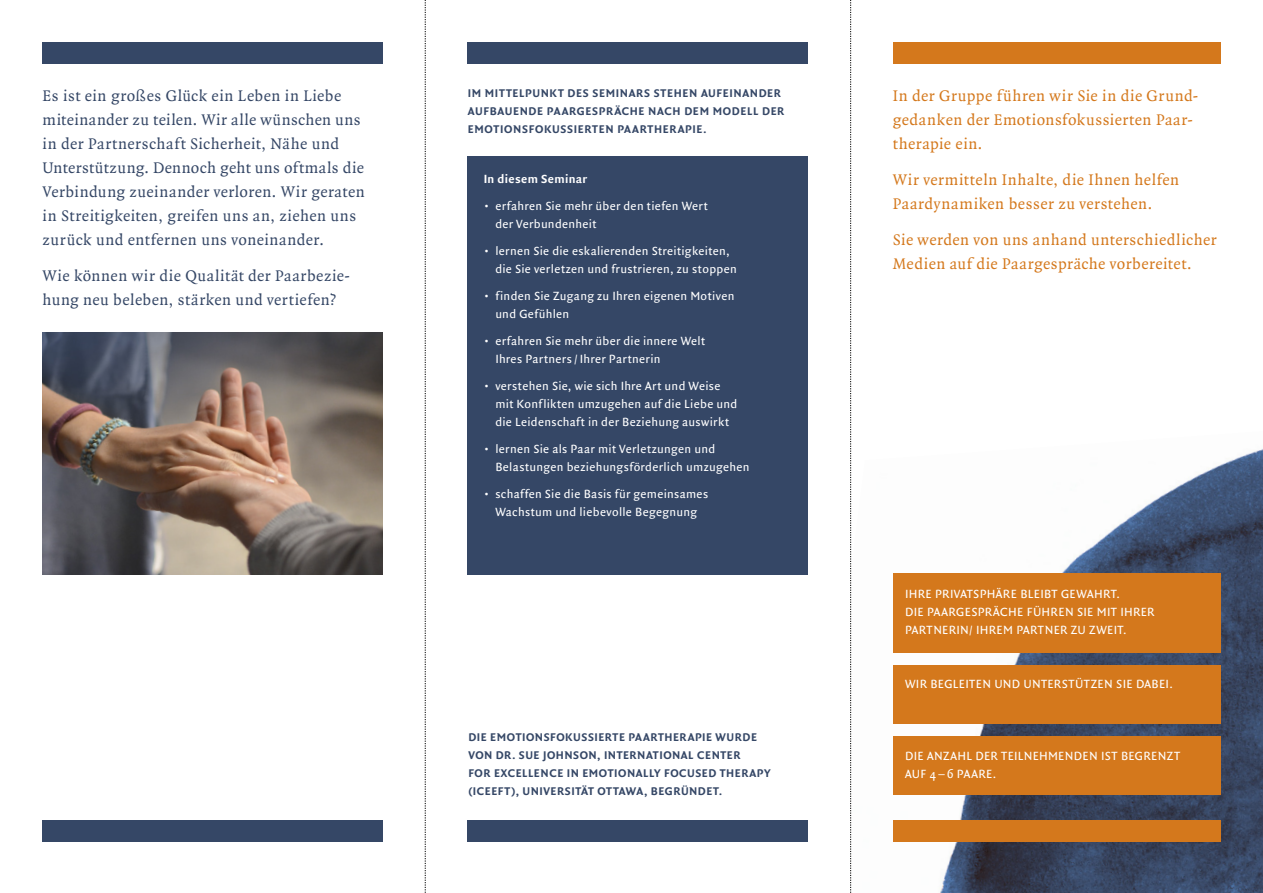
<style>
.page{position:relative;width:1263px;height:893px;background:#fff}
.page>*{position:absolute;margin:0;border:0;box-sizing:border-box;transform-origin:0 0}
.t1{font:16.5px/24px "Quadraat";letter-spacing:.03em;color:#354766}
.t2{font:16.5px/24px "Quadraat";letter-spacing:.03em;color:#d4781c}
.t3{font:12.75px/18px "Quadraat Sans";letter-spacing:.02em;color:#fff}
.t4{font:700 12.75px "Quadraat Sans";letter-spacing:.025em;color:#fff}
.t5{font:700 12px/18px "Quadraat Sans";letter-spacing:.05em;color:#354766}
</style>
<div class="page">
<img style="left:851px;top:431px;width:412px;height:462px">
<div style="left:43px;top:821px;width:340px;height:21px;background:#354766"></div>
<div style="left:43px;top:42px;width:340px;height:22px;background:#354766"></div>
<div style="left:468px;top:821px;width:340px;height:21px;background:#354766"></div>
<div style="left:893px;top:821px;width:327px;height:21px;background:#d4781c"></div>
<div style="left:468px;top:42px;width:340px;height:22px;background:#354766"></div>
<div style="left:893px;top:42px;width:327px;height:22px;background:#d4781c"></div>
<div style="left:893px;top:736px;width:327px;height:58px;background:#d4781c"></div>
<div style="left:893px;top:665px;width:327px;height:58px;background:#d4781c"></div>
<div style="left:893px;top:573px;width:327px;height:80px;background:#d4781c"></div>
<div style="left:468px;top:156px;width:340px;height:419px;background:#354766"></div>
<img style="left:43px;top:332px;width:340px;height:243px">
<svg style="left:425px;top:0;width:1px;height:893px"></svg>
<svg style="left:850px;top:0;width:1px;height:893px"></svg>
<p class="t1" style="left:43px;top:84px;width:324px">Es ist ein großes Glück ein Leben in Liebe miteinander zu teilen. Wir alle wünschen uns in der Partnerschaft Sicherheit, Nähe und Unterstützung. Dennoch geht uns oftmals die Verbindung zueinander verloren. Wir geraten in Streitigkeiten, greifen uns an, ziehen uns zurück und entfernen uns voneinander.</p>
<p class="t1" style="left:43px;top:264px;width:308px">Wie können wir die Qualität der Paarbezie&shy;hung neu beleben, stärken und vertiefen?</p>
<p class="t5" style="left:468px;top:85px;width:318px">IM MITTELPUNKT DES SEMINARS STEHEN AUFEINANDER<br>AUFBAUENDE PAARGESPRÄCHE NACH DEM MODELL DER<br>EMOTIONSFOKUSSIERTEN PAARTHERAPIE.</p>
<p class="t4" style="left:484px;top:172px;width:105px">In diesem Seminar</p>
<p class="t3" style="left:495px;top:197px;width:214px;text-indent:-12px">• erfahren Sie mehr über den tiefen Wert der Verbundenheit</p>
<p class="t3" style="left:495px;top:242px;width:243px;text-indent:-12px">• lernen Sie die eskalierenden Streitigkeiten, die Sie verletzen und frustrieren, zu stoppen</p>
<p class="t3" style="left:495px;top:287px;width:241px;text-indent:-12px">• finden Sie Zugang zu Ihren eigenen Motiven und Gefühlen</p>
<p class="t3" style="left:495px;top:332px;width:211px;text-indent:-12px">• erfahren Sie mehr über die innere Welt<br>Ihres Partners / Ihrer Partnerin</p>
<p class="t3" style="left:495px;top:377px;width:243px;text-indent:-12px">• verstehen Sie, wie sich Ihre Art und Weise mit Konflikten umzugehen auf die Liebe und die Leidenschaft in der Beziehung auswirkt</p>
<p class="t3" style="left:495px;top:440px;width:256px;text-indent:-12px">• lernen Sie als Paar mit Verletzungen und<br>Belastungen beziehungsförderlich umzugehen</p>
<p class="t3" style="left:484px;top:485px;width:226px;text-align:center">• schaffen Sie die Basis für gemeinsames<br>Wachstum und liebevolle Begegnung</p>
<p class="t5" style="left:468px;top:729px;width:304px">DIE EMOTIONSFOKUSSIERTE PAARTHERAPIE WURDE VON DR. SUE JOHNSON, INTERNATIONAL CENTER<br>FOR EXCELLENCE IN EMOTIONALLY FOCUSED THERAPY (ICEEFT), UNIVERSITÄT OTTAWA, BEGRÜNDET.</p>
<p class="t2" style="left:893px;top:84px;width:306px">In der Gruppe führen wir Sie in die Grund&shy;gedanken der Emotionsfokussierten Paar-- therapie ein.</p>
<p class="t2" style="left:893px;top:168px;width:288px">Wir vermitteln Inhalte, die Ihnen helfen<br>Paardynamiken besser zu verstehen.</p>
<p class="t2" style="left:893px;top:228px;width:325px">Sie werden von uns anhand unterschiedlicher<br>Medien auf die Paargespräche vorbereitet.</p>
<p class="t3" style="left:905px;top:586px;width:251px">IHRE PRIVATSPHÄRE BLEIBT GEWAHRT.<br>DIE PAARGESPRÄCHE FÜHREN SIE MIT IHRER<br>PARTNERIN/ IHREM PARTNER ZU ZWEIT.</p>
<p class="t3" style="left:905px;top:676px;width:269px">WIR BEGLEITEN UND UNTERSTÜTZEN SIE DABEI.</p>
<p class="t3" style="left:905px;top:748px;width:276px">DIE ANZAHL DER TEILNEHMENDEN IST BEGRENZT<br>AUF 4 – 6 PAARE.</p>
</div>
